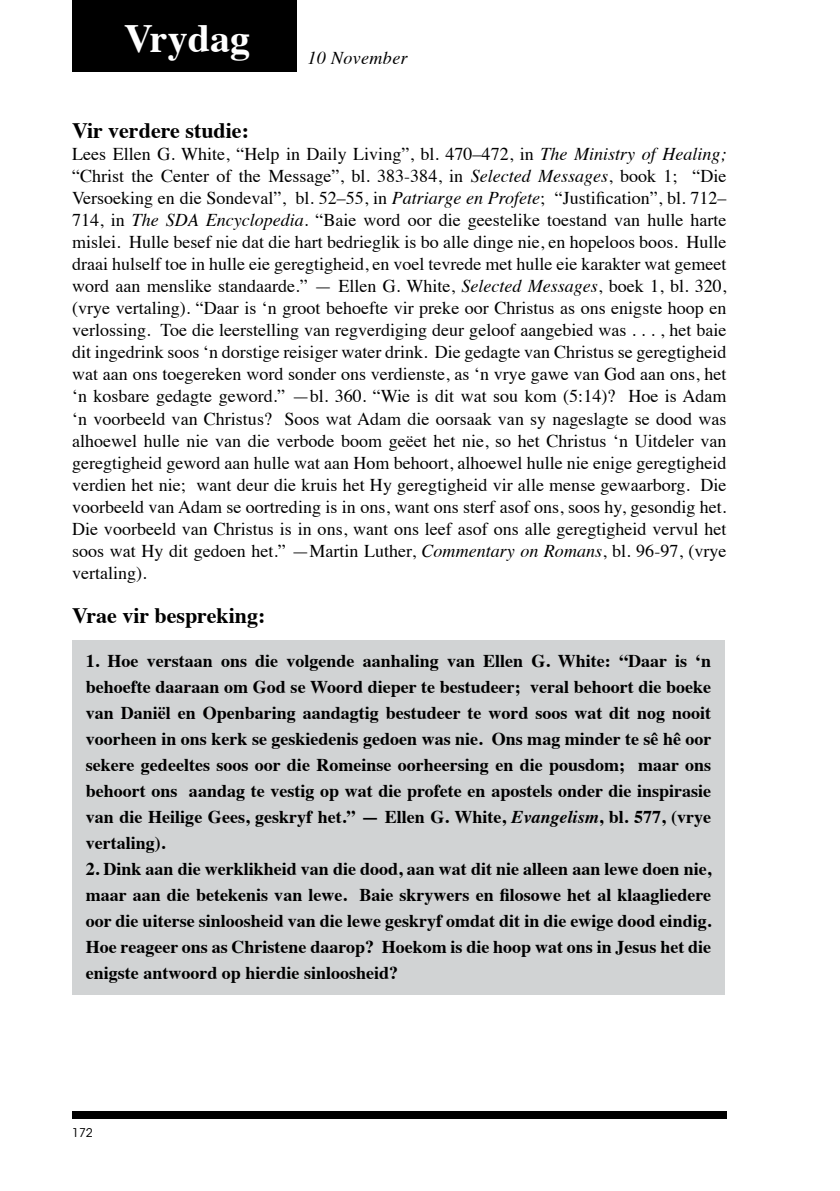
<style>
.page{position:relative;width:840px;height:1191px;background:#fff}
.page>*{position:absolute;margin:0;border:0;box-sizing:border-box;transform-origin:0 0}
.t1{font:700 40px "Times";color:#fff}
.t2{font:700 22px "Times";color:#000}
.t3{font:18px/22px "Times";color:#000;text-align:justify}
.t4{font:700 18px/26px "Times";color:#000;text-align:justify}
.t5{font:italic 18px "Times";letter-spacing:.02em;color:#000}
.t6{font:12px "ITC Avant Garde Std";color:#000}
.s1{font-style:italic}
</style>
<div class="page">
<div style="left:72px;top:1111px;width:654px;height:8px;background:#000"></div>
<div style="left:72px;top:0;width:225px;height:71px;background:#000"></div>
<div style="left:72px;top:639px;width:652px;height:355px;background:#d1d3d4"></div>
<h1 class="t1" style="left:124px;top:0;width:127px">Vrydag</h1>
<p class="t5" style="left:307px;top:42px;width:102px">10 November</p>
<p class="t2" style="left:72px;top:110px;width:178px">Vir verdere studie:</p>
<p class="t3" style="left:72px;top:142px;width:655px">Lees Ellen G. White, “Help in Daily Living”, bl. 470–472, in <span class="s1">The Ministry of Healing; </span>“Christ the Center of the Message”, bl. 383-384, in <span class="s1">Selected Messages</span>, book 1; “Die Versoeking en die Sondeval”, bl. 52–55, in <span class="s1">Patriarge en Profete</span>; “Justification”, bl. 712– 714, in <span class="s1">The SDA Encyclopedia</span>. “Baie word oor die geestelike toestand van hulle harte mislei. Hulle besef nie dat die hart bedrieglik is bo alle dinge nie, en hopeloos boos. Hulle draai hulself toe in hulle eie geregtigheid, en voel tevrede met hulle eie karakter wat gemeet word aan menslike standaarde.” — Ellen G. White, <span class="s1">Selected Messages</span>, boek 1, bl. 320, (vrye vertaling). “Daar is ‘n groot behoefte vir preke oor Christus as ons enigste hoop en verlossing. Toe die leerstelling van regverdiging deur geloof aangebied was . . . , het baie dit ingedrink soos ‘n dorstige reisiger water drink. Die gedagte van Christus se geregtigheid wat aan ons toegereken word sonder ons verdienste, as ‘n vrye gawe van God aan ons, het ‘n kosbare gedagte geword.” —bl. 360. “Wie is dit wat sou kom (5:14)? Hoe is Adam ‘n voorbeeld van Christus? Soos wat Adam die oorsaak van sy nageslagte se dood was alhoewel hulle nie van die verbode boom geëet het nie, so het Christus ‘n Uitdeler van geregtigheid geword aan hulle wat aan Hom behoort, alhoewel hulle nie enige geregtigheid verdien het nie; want deur die kruis het Hy geregtigheid vir alle mense gewaarborg. Die voorbeeld van Adam se oortreding is in ons, want ons sterf asof ons, soos hy, gesondig het.<br>Die voorbeeld van Christus is in ons, want ons leef asof ons alle geregtigheid vervul het soos wat Hy dit gedoen het.” —Martin Luther, <span class="s1">Commentary on Romans</span>, bl. 96-97, (vrye vertaling).</p>
<p class="t2" style="left:72px;top:594px;width:195px">Vrae vir bespreking:</p>
<p class="t4" style="left:86px;top:645px;width:627px">1. Hoe verstaan ons die volgende aanhaling van Ellen G. White: “Daar is ‘n behoefte daaraan om God se Woord dieper te bestudeer; veral behoort die boeke van Daniël en Openbaring aandagtig bestudeer te word soos wat dit nog nooit voorheen in ons kerk se geskiedenis gedoen was nie. Ons mag minder te sê hê oor sekere gedeeltes soos oor die Romeinse oorheersing en die pousdom; maar ons behoort ons aandag te vestig op wat die profete en apostels onder die inspirasie van die Heilige Gees, geskryf het.” — Ellen G. White, <span class="s1">Evangelism</span>, bl. 577, (vrye vertaling).</p>
<p class="t4" style="left:86px;top:853px;width:626px">2. Dink aan die werklikheid van die dood, aan wat dit nie alleen aan lewe doen nie, maar aan die betekenis van lewe. Baie skrywers en filosowe het al klaagliedere oor die uiterse sinloosheid van die lewe geskryf omdat dit in die ewige dood eindig.<br>Hoe reageer ons as Christene daarop? Hoekom is die hoop wat ons in Jesus het die enigste antwoord op hierdie sinloosheid?</p>
<p class="t6" style="left:72px;top:1125px;width:22px">172</p>
</div>
